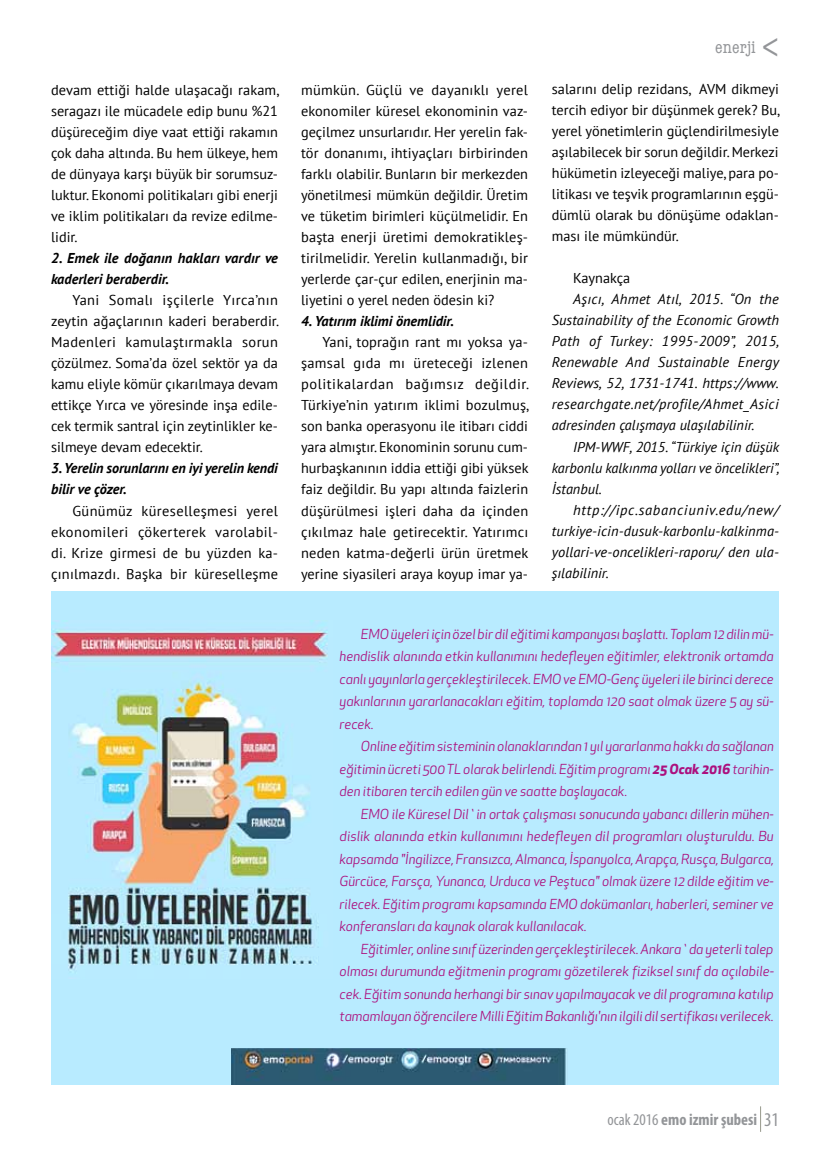
<style>
.page{position:relative;width:830px;height:1170px;background:#fff}
.page>*{position:absolute;margin:0;border:0;box-sizing:border-box;transform-origin:0 0}
.t1{font:condensed 18px "American Typewriter";letter-spacing:.01em;color:#939598}
.t2{font:700 condensed 16.5px "Myriad Pro";color:#939598}
.t3{font:14.25px/21px "PT Sans";color:#000;text-align:justify}
.t4{font:italic 14.25px/21px "PT Sans";color:#000;text-align:justify}
.t5{font:italic 700 14.25px/21px "PT Sans";color:#000}
.t6{font:italic 13.5px/22.5px "Apex New";color:#ac107e;text-align:justify}
.s1{font-weight:700}
.s2{font-weight:400}
.s3{font-weight:400;font-size:19.5px}
</style>
<div class="page">
<div style="left:51px;top:591px;width:727px;height:493px;background:#b8ebff"></div>
<img style="left:51px;top:620px;width:282px;height:358px">
<img style="left:231px;top:1047px;width:336px;height:37px">
<p class="t3" style="left:51px;top:79px;width:229px">devam ettiği halde ulaşacağı rakam, seragazı ile mücadele edip bunu %21 düşüreceğim diye vaat ettiği rakamın çok daha altında. Bu hem ülkeye, hem de dünyaya karşı büyük bir sorumsuz&shy;luktur. Ekonomi politikaları gibi enerji ve iklim politikaları da revize edilme&shy;lidir.</p>
<p class="t5" style="left:51px;top:247px;width:228px">2. Emek ile doğanın hakları vardır ve kaderleri beraberdir.</p>
<p class="t3" style="left:51px;top:289px;width:229px;text-indent:21px">Yani Somalı işçilerle Yırca’nın zeytin ağaçlarının kaderi beraberdir.<br>Madenleri kamulaştırmakla sorun çözülmez. Soma’da özel sektör ya da kamu eliyle kömür çıkarılmaya devam ettikçe Yırca ve yöresinde inşa edile&shy;cek termik santral için zeytinlikler ke&shy;silmeye devam edecektir.</p>
<p class="t5" style="left:51px;top:457px;width:228px">3. Yerelin sorunlarını en iyi yerelin kendi bilir ve çözer.</p>
<p class="t3" style="left:51px;top:499px;width:228px;text-indent:21px">Günümüz küreselleşmesi yerel ekonomileri çökerterek varolabil&shy;di. Krize girmesi de bu yüzden ka&shy;çınılmazdı. Başka bir küreselleşme</p>
<p class="t3" style="left:301px;top:79px;width:228px">mümkün. Güçlü ve dayanıklı yerel ekonomiler küresel ekonominin vaz&shy;geçilmez unsurlarıdır. Her yerelin fak&shy;tör donanımı, ihtiyaçları birbirinden farklı olabilir. Bunların bir merkezden yönetilmesi mümkün değildir. Üretim ve tüketim birimleri küçülmelidir. En başta enerji üretimi demokratikleş&shy;tirilmelidir. Yerelin kullanmadığı, bir yerlerde çar-çur edilen, enerjinin ma&shy;liyetini o yerel neden ödesin ki?</p>
<p class="t5" style="left:301px;top:310px;width:154px">4. Yatırım iklimi önemlidir.</p>
<p class="t3" style="left:301px;top:331px;width:229px;text-indent:21px">Yani, toprağın rant mı yoksa ya&shy;şamsal gıda mı üreteceği izlenen politikalardan bağımsız değildir.<br>Türkiye’nin yatırım iklimi bozulmuş, son banka operasyonu ile itibarı ciddi yara almıştır. Ekonominin sorunu cum&shy;hurbaşkanının iddia ettiği gibi yüksek faiz değildir. Bu yapı altında faizlerin düşürülmesi işleri daha da içinden çıkılmaz hale getirecektir. Yatırımcı neden katma-değerli ürün üretmek yerine siyasileri araya koyup imar ya-</p>
<p class="t1" style="left:715px;top:33px;width:42px">enerji</p>
<p class="t3" style="left:551px;top:78px;width:229px">salarını delip rezidans, AVM dikmeyi tercih ediyor bir düşünmek gerek? Bu, yerel yönetimlerin güçlendirilmesiyle aşılabilecek bir sorun değildir. Merkezi hükümetin izleyeceği maliye, para po&shy;litikası ve teşvik programlarının eşgü&shy;dümlü olarak bu dönüşüme odaklan&shy;ması ile mümkündür.</p>
<p class="t3" style="left:573px;top:267px;width:59px">Kaynakça</p>
<p class="t4" style="left:551px;top:288px;width:229px;text-indent:21px">Aşıcı, Ahmet Atıl, 2015. “On the Sustainability of the Economic Growth Path of Turkey: 1995-2009”, 2015, Renewable And Sustainable Energy Reviews, 52, 1731-1741. https://www. researchgate.net/profile/Ahmet_Asici adresinden çalışmaya ulaşılabilinir.</p>
<p class="t4" style="left:551px;top:435px;width:229px;text-indent:21px">IPM-WWF, 2015. “Türkiye için düşük karbonlu kalkınma yolları ve öncelikleri”, İstanbul.</p>
<p class="t4" style="left:551px;top:498px;width:228px;text-indent:21px">http://ipc.sabanciuniv.edu/new/ turkiye-icin-dusuk-karbonlu-kalkinma&shy;yollari-ve-oncelikleri-raporu/ den ula&shy;şılabilinir.</p>
<p class="t6" style="left:339px;top:622px;width:435px;text-indent:21px">EMO üyeleri için özel bir dil eğitimi kampanyası başlattı. Toplam 12 dilin mü&shy;hendislik alanında etkin kullanımını hedefleyen eğitimler, elektronik ortamda canlı yayınlarla gerçekleştirilecek. EMO ve EMO-Genç üyeleri ile birinci derece yakınlarının yararlanacakları eğitim, toplamda 120 saat olmak üzere 5 ay sü&shy;recek.</p>
<p class="t6" style="left:339px;top:735px;width:435px;text-indent:21px">Online eğitim sisteminin olanaklarından 1 yıl yararlanma hakkı da sağlanan eğitimin ücreti 500 TL olarak belirlendi. Eğitim programı <span class="s1">25 Ocak 2016</span> tarihin&shy;den itibaren tercih edilen gün ve saatte başlayacak.</p>
<p class="t6" style="left:339px;top:802px;width:436px;text-indent:21px">EMO ile Küresel Dil`in ortak çalışması sonucunda yabancı dillerin mühen&shy;dislik alanında etkin kullanımını hedefleyen dil programları oluşturuldu. Bu kapsamda "İngilizce, Fransızca, Almanca, İspanyolca, Arapça, Rusça, Bulgarca, Gürcüce, Farsça, Yunanca, Urduca ve Peştuca" olmak üzere 12 dilde eğitim ve&shy;rilecek. Eğitim programı kapsamında EMO dokümanları, haberleri, seminer ve konferansları da kaynak olarak kullanılacak.</p>
<p class="t6" style="left:339px;top:937px;width:435px;text-indent:21px">Eğitimler, online sınıf üzerinden gerçekleştirilecek. Ankara`da yeterli talep olması durumunda eğitmenin programı gözetilerek fiziksel sınıf da açılabile&shy;cek. Eğitim sonunda herhangi bir sınav yapılmayacak ve dil programına katılıp tamamlayan öğrencilere Milli Eğitim Bakanlığı'nın ilgili dil sertifikası verilecek.</p>
<p class="t2" style="left:607px;top:1109px;width:173px"><span class="s2">ocak 2016</span> emo izmir şubesi <span class="s3">31</span></p>
</div>
